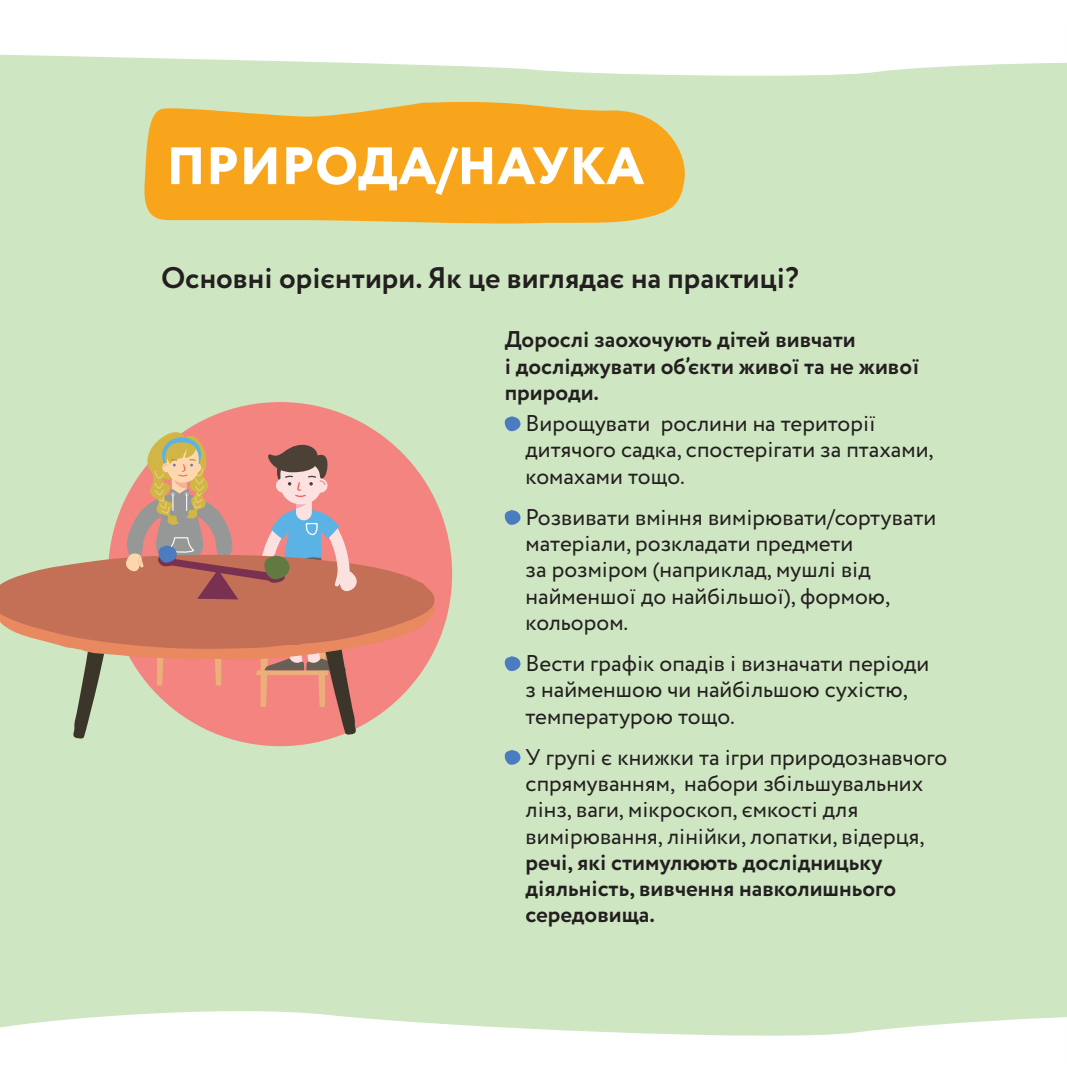
<style>
.page{position:relative;width:1067px;height:1092px;background:#fff}
.page>*{position:absolute;margin:0;border:0;box-sizing:border-box;transform-origin:0 0}
.t1{font:800 52.5px "Circe";letter-spacing:.01em;color:#fff}
.t2{font:700 29.75px "Circe";color:#231f20}
.t3{font:22.75px/26.2px "Circe";color:#231f20}
.t4{font:700 22.75px/26.2px "Circe";color:#231f20}
</style>
<div class="page">
<div style="left:0;top:25px;width:1067px;height:1042px;background:#cee6c1"></div>
<svg style="left:144px;top:102px;width:541px;height:122px;background:#f4ac2d"></svg>
<svg style="left:504px;top:416px;width:16px;height:16px"></svg>
<svg style="left:504px;top:510px;width:16px;height:15px"></svg>
<svg style="left:504px;top:656px;width:16px;height:15px"></svg>
<svg style="left:504px;top:750px;width:16px;height:15px"></svg>
<svg style="left:0;top:25px;width:1066px;height:51px;fill:#fff"></svg>
<svg style="left:1066px;top:45px;width:1px;height:18px"></svg>
<svg style="left:0;top:1011px;width:1066px;height:56px;fill:#fff"></svg>
<div style="left:108px;top:402px;width:344px;height:344px;background:#f38480;border-radius:50%"></div>
<svg style="left:0;top:428px;width:435px;height:310px"></svg>
<hr style="left:1066px;top:0;width:1px;height:45px;background:#2ab3bf">
<svg style="left:1066px;top:1017px;width:1px;height:50px"></svg>
<h1 class="t1" style="left:166px;top:130px;width:479px">Пр ирода/наука</h1>
<h2 class="t2" style="left:161px;top:258px;width:639px">Основні орієнтири. Як це виглядає на практиці?</h2>
<p class="t4" style="left:505px;top:327px;width:416px">Дорослі заохочують дітей вивчати<br>і досліджувати об’єкти живої та не живої природи.</p>
<p class="t3" style="left:525px;top:411px;width:409px">Вирощувати рослини на території дитячого садка, спостерігати за птахами, комахами тощо.</p>
<p class="t3" style="left:525px;top:504px;width:412px">Розвивати вміння вимірювати/сортувати матеріали, розкладати предмети<br>за розміром (наприклад, мушлі від найменшої до найбільшої), формою, кольором.</p>
<p class="t3" style="left:525px;top:651px;width:405px">Вести графік опадів і визначати періоди з найменшою чи найбільшою сухістю, температурою тощо.</p>
<p class="t3" style="left:525px;top:744px;width:423px">У групі є книжки та ігри природознавчого спрямуванням, набори збільшувальних лінз, ваги, мікроскоп, ємкості для вимірювання, лінійки, лопатки, відерця,</p>
<p class="t4" style="left:525px;top:850px;width:372px">речі, які стимулюють дослідницьку діяльність, вивчення навколишнього середовища.</p>
</div>
